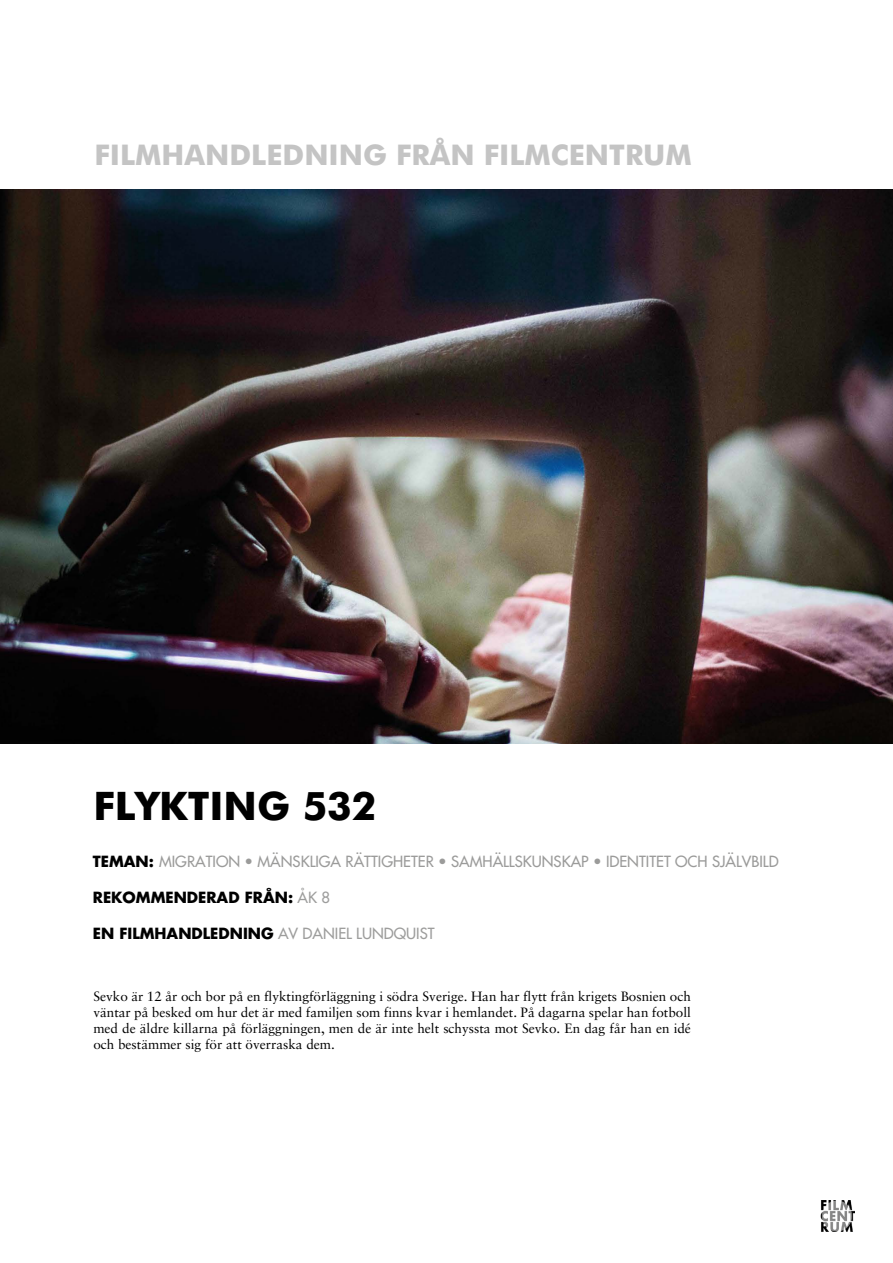
<style>
.page{position:relative;width:893px;height:1263px;background:#fff}
.page>*{position:absolute;margin:0;border:0;box-sizing:border-box;transform-origin:0 0}
.t1{font:700 39.3px "Futura BT";color:#000}
.t2{font:700 28.5px "Futura BT";color:#c4c4c4}
.t3{font:15px "Futura";color:#9b9b9a}
.t4{font:700 15px "Futura Std";color:#000}
.t5{font:13.5px/16.2px "Sabon";color:#000;text-align:justify}
.s1{font-family:"Futura Std";font-weight:700;color:#000}
.s2{font-family:"Futura";font-weight:400;color:#9d9d9c}
</style>
<div class="page">
<img style="left:0;top:189px;width:893px;height:554px">
<img style="left:820px;top:1200px;width:35px;height:31px">
<h2 class="t2" style="left:94px;top:138px;width:599px">FILMHANDLEDNING FRÅN FILMCENTRUM</h2>
<h1 class="t1" style="left:93px;top:782px;width:285px">FLYKTING 532</h1>
<p class="t3" style="left:93px;top:852px;width:687px"><span class="s1">TEMAN:</span> MIGRATION • MÄNSKLIGA RÄTTIGHETER • SAMHÄLLSKUNSKAP • IDENTITET OCH SJÄLVBILD</p>
<p class="t4" style="left:93px;top:888px;width:239px">REKOMMENDERAD FRÅN: <span class="s2">ÅK 8</span></p>
<p class="t4" style="left:93px;top:924px;width:343px">EN FILMHANDLEDNING <span class="s2">AV DANIEL LUNDQUIST</span></p>
<p class="t5" style="left:93px;top:988px;width:599px">Sevko är 12 år och bor på en flyktingförläggning i södra Sverige. Han har flytt från krigets Bosnien och väntar på besked om hur det är med familjen som finns kvar i hemlandet. På dagarna spelar han fotboll med de äldre killarna på förläggningen, men de är inte helt schyssta mot Sevko. En dag får han en idé och bestämmer sig för att överraska dem.</p>
</div>
